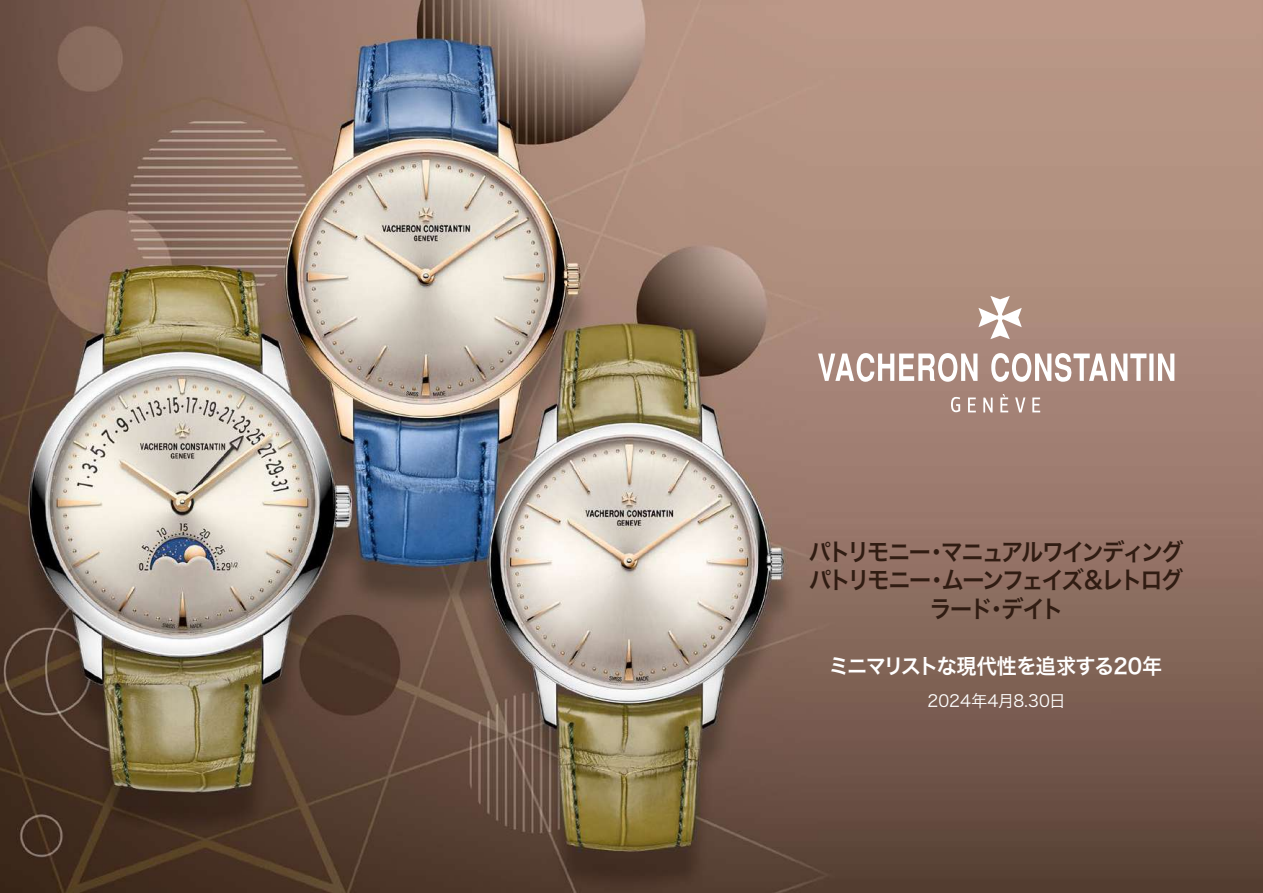
<style>
.page{position:relative;width:1263px;height:893px;background:#fff}
.page>*{position:absolute;margin:0;border:0;box-sizing:border-box;transform-origin:0 0}
.t1{font:24px/28.8px "Hira Kaku Pro W6";letter-spacing:-.095em;color:#301c12;text-align:center;scale:.92 1}
.t2{font:21px "Hira Kaku Pro W6";letter-spacing:-.035em;color:#fff;scale:.96 1}
.t3{font:16.5px "Hira Kaku Pro W3";color:#fff}
</style>
<div class="page">
<img style="left:0;top:0;width:1263px;height:893px">
<svg style="left:818px;top:296px;width:356px;height:116px"></svg>
<p class="t1" style="left:809px;top:536px;width:409px">パトリモニー・マニュアルワインディングパトリモニー・ムーンフェイズ&amp;レトログラード・デイト</p>
<p class="t2" style="left:829px;top:647px;width:349px">ミニマリストな現代性を追求する20年</p>
<p class="t3" style="left:927px;top:686px;width:140px">2024年4月8.30日</p>
</div>
